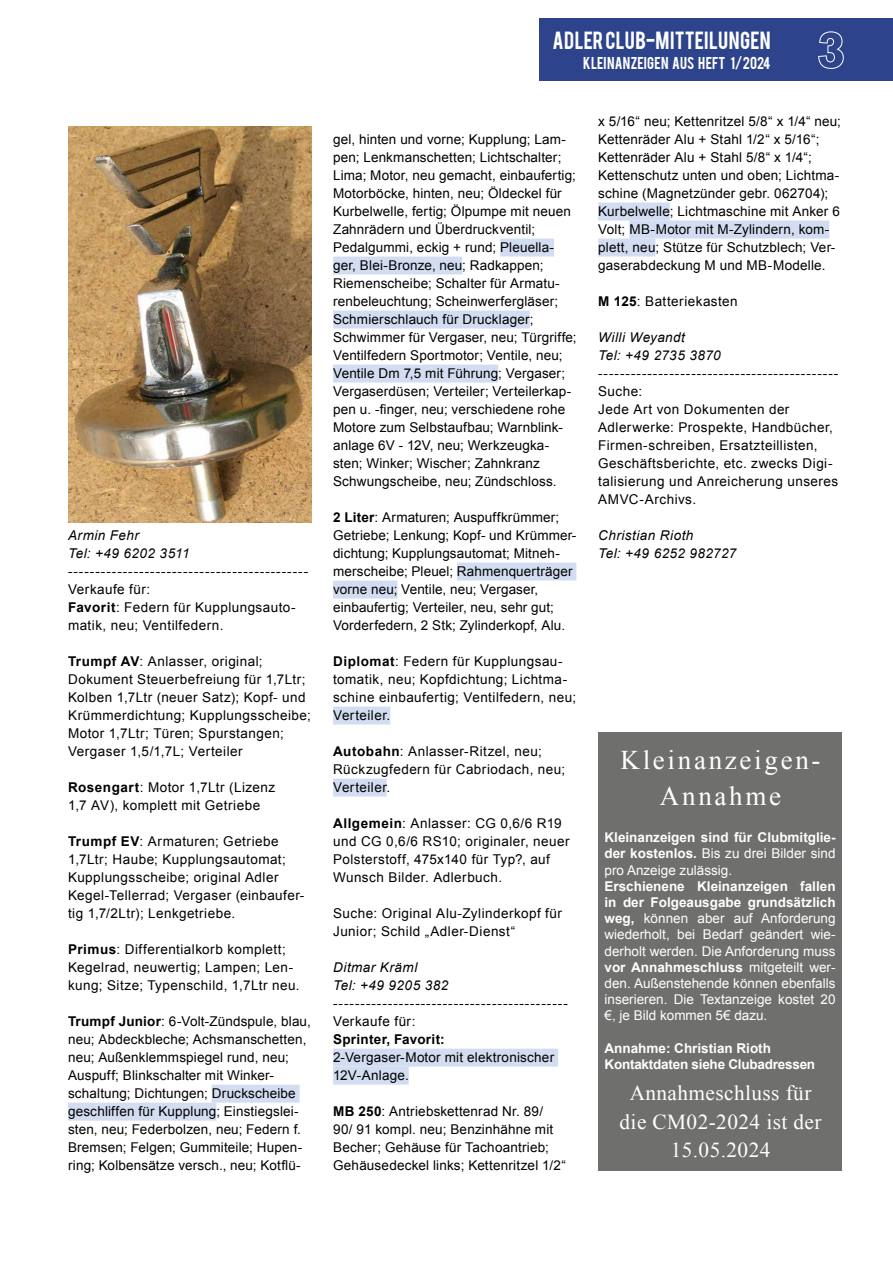
<style>
.page{position:relative;width:893px;height:1263px;background:#fff}
.page>*{position:absolute;margin:0;border:0;box-sizing:border-box;transform-origin:0 0}
.t1{font:700 50.7px "Rockwell";color:#2f438c}
.t2{font:27px/36px "Times New Roman";letter-spacing:.1em;color:#fff;text-align:center}
.t3{font:21.3px/28.5px "Times New Roman";letter-spacing:.02em;color:#fff;text-align:center}
.t4{font:19.5px "Bebas";letter-spacing:.015em;color:#fff}
.t5{font:13.5px/18px "Arial";letter-spacing:.015em;color:#000}
.t6{font:13.5px/18px "Arial";letter-spacing:.035em;color:#000}
.t7{font:13.5px/16.2px "Arial";color:#fff;text-align:justify}
.t8{font:700 13.5px/16.2px "Arial";color:#fff;text-align:justify}
.t9{font:italic 13.5px/18px "Arial";letter-spacing:.035em;color:#000}
.t10{font:13.5px "Bebas";letter-spacing:.02em;color:#fff}
.t11{font:700 13.5px "Arial";letter-spacing:.02em;color:#000}
.s1{font-weight:700}
.s2{font-weight:400}
</style>
<div class="page">
<div style="left:598px;top:732px;width:244px;height:438px;background:#6f6f6e"></div>
<div style="left:212px;top:1085px;width:88px;height:18px;background:#d3ddf2"></div>
<div style="left:68px;top:1103px;width:148px;height:18px;background:#d3ddf2"></div>
<img style="left:68px;top:126px;width:244px;height:396px">
<div style="left:500px;top:239px;width:54px;height:18px;background:#d3ddf2"></div>
<div style="left:333px;top:257px;width:129px;height:18px;background:#d3ddf2"></div>
<div style="left:333px;top:311px;width:197px;height:18px;background:#d3ddf2"></div>
<div style="left:333px;top:365px;width:165px;height:18px;background:#d3ddf2"></div>
<div style="left:457px;top:563px;width:119px;height:18px;background:#d3ddf2"></div>
<div style="left:333px;top:581px;width:64px;height:18px;background:#d3ddf2"></div>
<div style="left:333px;top:707px;width:57px;height:18px;background:#d3ddf2"></div>
<div style="left:333px;top:779px;width:54px;height:18px;background:#d3ddf2"></div>
<div style="left:333px;top:1049px;width:225px;height:18px;background:#d3ddf2"></div>
<div style="left:333px;top:1067px;width:76px;height:18px;background:#d3ddf2"></div>
<div style="left:598px;top:203px;width:72px;height:18px;background:#d3ddf2"></div>
<div style="left:629px;top:221px;width:200px;height:18px;background:#d3ddf2"></div>
<div style="left:598px;top:239px;width:57px;height:18px;background:#d3ddf2"></div>
<div style="left:539px;top:18px;width:354px;height:63px;background:#2d448c"></div>
<svg style="left:818px;top:31px;width:26px;height:38px"></svg>
<p class="t9" style="left:68px;top:526px;width:123px">Armin Fehr<br>Tel: +49 6202 3511</p>
<p class="t6" style="left:68px;top:562px;width:242px">--------------------------------------------<br>Verkaufe für:<br><span class="s1">Favorit</span>: Federn für Kupplungsauto&shy;matik, neu; Ventilfedern.</p>
<p class="t6" style="left:68px;top:652px;width:244px"><span class="s1">Trumpf AV</span>: Anlasser, original; Dokument Steuerbefreiung für 1,7Ltr; Kolben 1,7Ltr (neuer Satz); Kopf- und Krümmerdichtung; Kupplungsscheibe; Motor 1,7Ltr; Türen; Spurstangen; Vergaser 1,5/1,7L; Verteiler</p>
<p class="t6" style="left:68px;top:778px;width:209px"><span class="s1">Rosengart</span>: Motor 1,7Ltr (Lizenz<br>1,7 AV), komplett mit Getriebe</p>
<p class="t6" style="left:68px;top:832px;width:238px"><span class="s1">Trumpf EV</span>: Armaturen; Getriebe 1,7Ltr; Haube; Kupplungsautomat; Kupplungsscheibe; original Adler Kegel-Tellerrad; Vergaser (einbaufer&shy;tig 1,7/2Ltr); Lenkgetriebe.</p>
<p class="t6" style="left:68px;top:940px;width:233px"><span class="s1">Primus</span>: Differentialkorb komplett;<br>Kegelrad, neuwertig; Lampen; Len&shy;kung; Sitze; Typenschild, 1,7Ltr neu.</p>
<p class="t5" style="left:68px;top:1012px;width:244px"><span class="s1">Trumpf Junior</span>: 6-Volt-Zündspule, blau, neu; Abdeckbleche; Achsmanschetten, neu; Außenklemmspiegel rund, neu; Auspuff; Blinkschalter mit Winker&shy;schaltung; Dichtungen; Druckscheibe geschliffen für Kupplung; Einstiegslei&shy;sten, neu; Federbolzen, neu; Federn f.<br>Bremsen; Felgen; Gummiteile; Hupen&shy;ring; Kolbensätze versch., neu; Kotflü-</p>
<h3 class="t4" style="left:553px;top:26px;width:220px">ADLER CLUB-MITTEILUNGEN</h3>
<p class="t10" style="left:583px;top:53px;width:189px">KLEINANZEIGEN AUS HEFT 1/2024</p>
<h1 class="t1" style="left:817px;top:20px;width:29px">3</h1>
<p class="t5" style="left:333px;top:130px;width:245px">gel, hinten und vorne; Kupplung; Lam&shy;pen; Lenkmanschetten; Lichtschalter; Lima; Motor, neu gemacht, einbaufertig; Motorböcke, hinten, neu; Öldeckel für Kurbelwelle, fertig; Ölpumpe mit neuen Zahnrädern und Überdruckventil; Pedalgummi, eckig + rund; Pleuella&shy;ger, Blei-Bronze, neu; Radkappen; Riemenscheibe; Schalter für Armatu&shy;renbeleuchtung; Scheinwerfergläser; Schmierschlauch für Drucklager; Schwimmer für Vergaser, neu; Türgriffe; Ventilfedern Sportmotor; Ventile, neu; Ventile Dm 7,5 mit Führung; Vergaser; Vergaserdüsen; Verteiler; Verteilerkap&shy;pen u. -finger, neu; verschiedene rohe Motore zum Selbstaufbau; Warnblink&shy;anlage 6V - 12V, neu; Werkzeugka&shy;sten; Winker; Wischer; Zahnkranz Schwungscheibe, neu; Zündschloss.</p>
<p class="t5" style="left:333px;top:508px;width:245px"><span class="s1">2 Liter</span>: Armaturen; Auspuffkrümmer; Getriebe; Lenkung; Kopf- und Krümmer&shy;dichtung; Kupplungsautomat; Mitneh&shy;merscheibe; Pleuel; Rahmenquerträger vorne neu; Ventile, neu; Vergaser, einbaufertig; Verteiler, neu, sehr gut; Vorderfedern, 2 Stk; Zylinderkopf, Alu.</p>
<p class="t6" style="left:333px;top:652px;width:245px"><span class="s1">Diplomat</span>: Federn für Kupplungsau&shy;tomatik, neu; Kopfdichtung; Lichtma&shy;schine einbaufertig; Ventilfedern, neu;<br>Verteiler.</p>
<p class="t6" style="left:333px;top:742px;width:234px"><span class="s1">Autobahn</span>: Anlasser-Ritzel, neu;<br>Rückzugfedern für Cabriodach, neu;<br>Verteiler.</p>
<p class="t6" style="left:333px;top:814px;width:238px"><span class="s1">Allgemein</span>: Anlasser: CG 0,6/6 R19 und CG 0,6/6 RS10; originaler, neuer Polsterstoff, 475x140 für Typ?, auf Wunsch Bilder. Adlerbuch.</p>
<p class="t6" style="left:333px;top:904px;width:230px">Suche: Original Alu-Zylinderkopf für<br>Junior; Schild „Adler-Dienst“</p>
<p class="t9" style="left:333px;top:958px;width:117px">Ditmar Kräml<br>Tel: +49 9205 382</p>
<p class="t5" style="left:333px;top:994px;width:236px">-------------------------------------------<br>Verkaufe für:</p>
<p class="t11" style="left:333px;top:1030px;width:113px">Sprinter, Favorit:</p>
<p class="t5" style="left:333px;top:1048px;width:223px">2-Vergaser-Motor mit elektronischer<br>12V-Anlage.</p>
<p class="t5" style="left:333px;top:1102px;width:235px"><span class="s1">MB 250</span>: Antriebskettenrad Nr. 89/<br>90/ 91 kompl. neu; Benzinhähne mit Becher; Gehäuse für Tachoantrieb; Gehäusedeckel links; Kettenritzel 1/2“</p>
<p class="t5" style="left:598px;top:112px;width:244px">x 5/16“ neu; Kettenritzel 5/8“ x 1/4“ neu; Kettenräder Alu + Stahl 1/2“ x 5/16“; Kettenräder Alu + Stahl 5/8“ x 1/4“; Kettenschutz unten und oben; Lichtma&shy;schine (Magnetzünder gebr. 062704); Kurbelwelle; Lichtmaschine mit Anker 6<br>Volt; MB-Motor mit M-Zylindern, kom&shy;plett, neu; Stütze für Schutzblech; Ver&shy;gaserabdeckung M und MB-Modelle.</p>
<p class="t6" style="left:598px;top:292px;width:141px"><span class="s1">M 125</span>: Batteriekasten</p>
<p class="t9" style="left:598px;top:328px;width:124px">Willi Weyandt<br>Tel: +49 2735 3870</p>
<p class="t6" style="left:598px;top:364px;width:242px">--------------------------------------------<br>Suche:<br>Jede Art von Dokumenten der<br>Adlerwerke: Prospekte, Handbücher,<br>Firmen-schreiben, Ersatzteillisten,<br>Geschäftsberichte, etc. zwecks Digi&shy;talisierung und Anreicherung unseres<br>AMVC-Archivs.</p>
<p class="t9" style="left:598px;top:526px;width:140px">Christian Rioth<br>Tel: +49 6252 982727</p>
<h2 class="t2" style="left:621px;top:741px;width:202px">Kleinanzeigen-<br>Annahme</h2>
<p class="t8" style="left:604px;top:830px;width:233px">Kleinanzeigen sind für Clubmitglie&shy;der kostenlos. <span class="s2">Bis zu drei Bilder sind pro Anzeige zulässig.</span></p>
<p class="t7" style="left:604px;top:878px;width:233px"><span class="s1">Erschienene Kleinanzeigen fallen in der Folgeausgabe grundsätzlich weg,</span> können aber auf Anforderung wiederholt, bei Bedarf geändert wie&shy;derholt werden. Die Anforderung muss <span class="s1">vor Annahmeschluss</span> mitgeteilt wer&shy;den. Außenstehende können ebenfalls inserieren. Die Textanzeige kostet 20 €, je Bild kommen 5€ dazu.</p>
<p class="t8" style="left:604px;top:1040px;width:212px">Annahme: Christian Rioth<br>Kontaktdaten siehe Clubadressen</p>
<h3 class="t3" style="left:620px;top:1079px;width:203px">Annahmeschluss für die CM02-2024 ist der<br>15.05.2024</h3>
</div>
